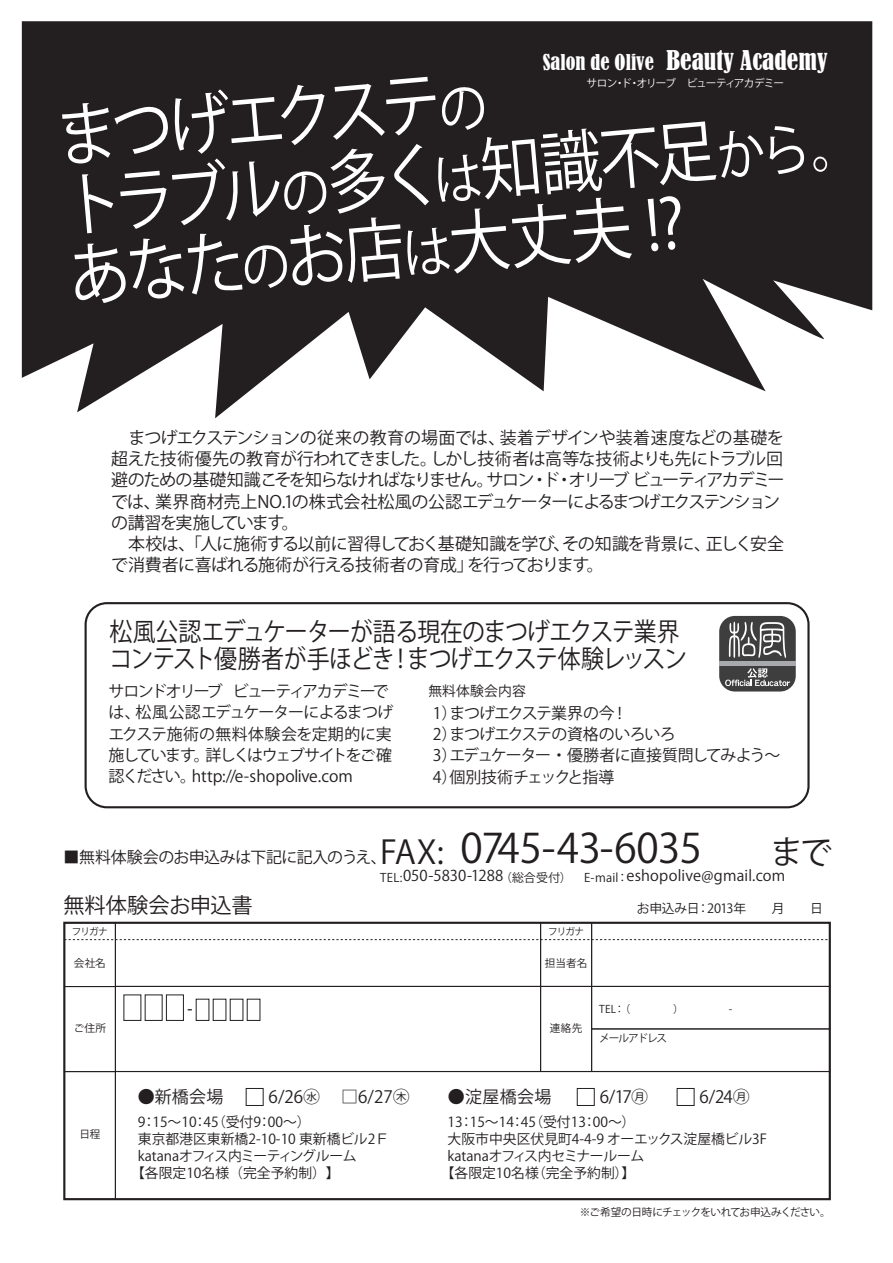
<style>
.page{position:relative;width:893px;height:1263px;background:#fff}
.page>*{position:absolute;margin:0;border:0;box-sizing:border-box;transform-origin:0 0}
.t1{font:68.1px/70.2px "ATC 4 d 423130312 d 42 ff 0 b 4675747572615354442 d 48";color:#fff;scale:.9 1}
.t2{font:32.25px "Hira Kaku Pro N W6 83 pv RKSJ H";color:#231f20}
.t3{font:25.5px/27.6px "Hira Kaku Pro W6 83 pv RKSJ H";letter-spacing:-.05em;color:#231f20;scale:.9 1}
.t4{font:condensed 25.5px "Bernard";color:#fff}
.t5{font:21.3px "Hira Kaku Pro N W6 83 pv RKSJ H";letter-spacing:-.015em;color:#231f20}
.t6{font:16.95px/21.3px "Gothic BBB Pro Medium 83 pv RKSJ H";letter-spacing:-.055em;color:#231f20}
.t7{font:16.95px "Hira Kaku Pro N W6 83 pv RKSJ H";letter-spacing:.02em;color:#231f20}
.t8{font:15.9px/21.3px "Gothic BBB Pro Medium 83 pv RKSJ H";letter-spacing:-.065em;color:#231f20}
.t9{font:15.9px/21.3px "Hira Kaku Pro W6 83 pv RKSJ H";letter-spacing:-.05em;color:#231f20}
.t10{font:15.9px "Hira Kaku Pro N W3 83 pv RKSJ H";letter-spacing:-.03em;color:#231f20}
.t11{font:14.85px "Hira Kaku Pro N W6 83 pv RKSJ H";letter-spacing:.01em;color:#231f20}
.t12{font:13.8px "Hira Kaku Pro N W3 83 pv RKSJ H";color:#231f20}
.t13{font:13.8px "Hira Kaku Pro N W3 83 pv RKSJ H";letter-spacing:-.03em;color:#231f20}
.t14{font:13.8px "Hira Kaku Pro N W3 83 pv RKSJ H";letter-spacing:-.02em;color:#231f20}
.t15{font:13.8px "Hira Kaku Pro W6 83 pv RKSJ H";letter-spacing:.005em;color:#231f20}
.t16{font:12.75px "Hira Kaku Pro N W3 83 pv RKSJ H";letter-spacing:-.025em;color:#231f20}
.t17{font:10.65px "Gothic BBB Pro Medium 83 pv RKSJ H";letter-spacing:-.065em;color:#231f20}
.t18{font:10.65px "Midashi Min Pro MA31 83 pv RKSJ H";letter-spacing:-.085em;color:#fff}
.t19{font:10.65px "Hira Kaku Pro N W3 83 pv RKSJ H";letter-spacing:-.005em;color:#231f20}
.t20{font:10.65px "Hira Kaku Pro N W3 83 pv RKSJ H";letter-spacing:-.095em;color:#231f20}
.t21{font:9.6px "Hira Kaku Pro N W3 83 pv RKSJ H";letter-spacing:-.095em;color:#231f20}
.s1{font-size:20.4px}
.s2{font-size:54.45px}
.s3{font-family:"Hira Kaku Pro N W6 83 pv RKSJ H";font-size:32.25px}
.s4{font-family:"Hira Kaku Pro N W6 83 pv RKSJ H";font-size:40.35px}
.s5{font-size:11.85px}
.s6{font-family:"Koz Go Pr 6 N"}
</style>
<div class="page">
<svg style="left:22px;top:21px;width:850px;height:397px;fill:#231f20"></svg>
<div style="left:115px;top:986px;width:426px;height:86px;border:1px solid #231f20"></div>
<svg style="left:66px;top:939px;width:762px;height:1px"></svg>
<div style="left:166px;top:995px;width:18px;height:26px;border:1px solid #231f20"></div>
<div style="left:64px;top:922px;width:52px;height:65px;border:1px solid #231f20"></div>
<div style="left:64px;top:986px;width:52px;height:86px;border:1px solid #231f20"></div>
<div style="left:64px;top:1071px;width:52px;height:128px;border:1px solid #231f20"></div>
<div style="left:540px;top:922px;width:52px;height:65px;border:1px solid #231f20"></div>
<div style="left:591px;top:986px;width:239px;height:43px;border:1px solid #231f20"></div>
<div style="left:591px;top:1028px;width:239px;height:44px;border:1px solid #231f20"></div>
<div style="left:540px;top:986px;width:52px;height:86px;border:1px solid #231f20"></div>
<div style="left:246px;top:1088px;width:18px;height:18px;border:1px solid #231f20"></div>
<div style="left:577px;top:1088px;width:18px;height:18px;border:1px solid #231f20"></div>
<div style="left:677px;top:1088px;width:17px;height:18px;border:1px solid #231f20"></div>
<div style="left:63px;top:922px;width:768px;height:278px;border:2px solid #231f20"></div>
<div style="left:719px;top:616px;width:77px;height:75px;background:#3e3e3f;border-radius:16px"></div>
<svg style="left:729px;top:622px;width:57px;height:36px"></svg>
<svg style="left:725px;top:668px;width:65px;height:18px"></svg>
<hr style="left:719px;top:661px;width:77px;height:4px;background:#a8a9ad">
<div style="left:85px;top:602px;width:725px;height:206px;border:2px solid #231f20;border-radius:21px"></div>
<h3 class="t4" style="left:543px;top:45px;width:286px"><span class="s1">Salon de Olive</span> Beauty Academy</h3>
<p class="t18" style="left:586px;top:77px;width:199px">サロン・ド・オリーブ　ビューティアカデミー</p>
<h1 class="t1" style="left:54px;top:103px;width:889px;rotate:-5deg">まつげエクステ<span class="s2">の<br></span>トラブル<span class="s2">の</span>多く<span class="s2">は</span>知識不足<span class="s2">から。</span>あなた<span class="s2">の</span>お店<span class="s2">は</span>大丈夫 !?</h1>
<p class="t6" style="left:111px;top:427px;width:675px">　まつげエクステンションの従来の教育の場面では、装着デザインや装着速度などの基礎を超えた技術優先の教育が行われてきました。しかし技術者は高等な技術よりも先にトラブル回避のための基礎知識こそを知らなければなりません。サロン・ド・オリーブ ビューティアカデミーでは、業界商材売上NO.1の株式会社松風の公認エデュケーターによるまつげエクステンションの講習を実施しています。<br>　本校は、「人に施術する以前に習得しておく基礎知識を学び、その知識を背景に、正しく安全で消費者に喜ばれる施術が行える技術者の育成」を行っております。</p>
<h3 class="t3" style="left:109px;top:618px;width:643px">松風公認エデュケーターが語る現在のまつげエクステ業界コンテスト優勝者が手ほどき！まつげエクステ体験レッスン</h3>
<p class="t15" style="left:428px;top:683px;width:99px">無料体験会内容</p>
<p class="t9" style="left:433px;top:703px;width:349px">1）まつげエクステ業界の今！<br>2）まつげエクステの資格のいろいろ<br>3）エデュケーター・優勝者に直接質問してみよう～<br>4）個別技術チェックと指導</p>
<p class="t8" style="left:109px;top:681px;width:286px">サロンドオリーブ ビューティアカデミーでは、松風公認エデュケーターによるまつげエクステ施術の無料体験会を定期的に実施しています。詳しくはウェブサイトをご確認ください。http://e-shopolive.com</p>
<p class="t10" style="left:64px;top:848px;width:640px">■無料体験会のお申込みは下記に記入のうえ、<span class="s3">FAX:</span> <span class="s4">0745-43-6035</span></p>
<h2 class="t2" style="left:770px;top:834px;width:64px">まで</h2>
<p class="t11" style="left:380px;top:867px;width:407px"><span class="s5">TEL:</span>050-5830-1288<span class="s5">（総合受付）　E-mail：</span>eshopolive@gmail.com</p>
<p class="t5" style="left:64px;top:894px;width:191px">無料体験会お申込書</p>
<p class="t21" style="left:72px;top:926px;width:38px">フリガナ</p>
<p class="t21" style="left:548px;top:926px;width:38px">フリガナ</p>
<p class="t19" style="left:74px;top:957px;width:34px">会社名</p>
<p class="t19" style="left:545px;top:957px;width:44px">担当者名</p>
<p class="t16" style="left:637px;top:901px;width:187px">お申込み日：2013年　　月　　日</p>
<p class="t19" style="left:74px;top:1022px;width:34px">ご住所</p>
<p class="t19" style="left:550px;top:1022px;width:34px">連絡先</p>
<p class="t20" style="left:599px;top:1031px;width:69px">メールアドレス</p>
<p class="t19" style="left:79px;top:1128px;width:23px">日程</p>
<p class="t7" style="left:269px;top:1087px;width:284px">6/2<span class="s6">6㊌</span> 　□6/2<span class="s6">7㊍　　</span>●淀屋橋会場</p>
<p class="t12" style="left:448px;top:1114px;width:189px">13：15～14：45（受付13：00～）</p>
<p class="t12" style="left:448px;top:1131px;width:321px">大阪市中央区伏見町4-4-9 オーエックス淀屋橋ビル3F</p>
<p class="t14" style="left:448px;top:1148px;width:198px">katanaオフィス内セミナールーム</p>
<p class="t12" style="left:441px;top:1165px;width:196px">【各限定10名様（完全予約制）】</p>
<p class="t7" style="left:138px;top:1087px;width:87px">●新橋会場</p>
<p class="t12" style="left:138px;top:1114px;width:174px">9：15～10：45（受付9：00～）</p>
<p class="t12" style="left:138px;top:1131px;width:253px">東京都港区東新橋2-10-10 東新橋ビル2Ｆ</p>
<p class="t13" style="left:138px;top:1148px;width:220px">katanaオフィス内ミーティングルーム</p>
<p class="t12" style="left:131px;top:1165px;width:210px">【<span class="s6">各</span>限定10名様（完全予約制）】</p>
<p class="t7" style="left:600px;top:1087px;width:50px">6/17㊊</p>
<p class="t7" style="left:700px;top:1087px;width:52px">6/24㊊</p>
<p class="t17" style="left:580px;top:1205px;width:252px">※ご希望の日時にチェックをいれてお申込みください。</p>
</div>
